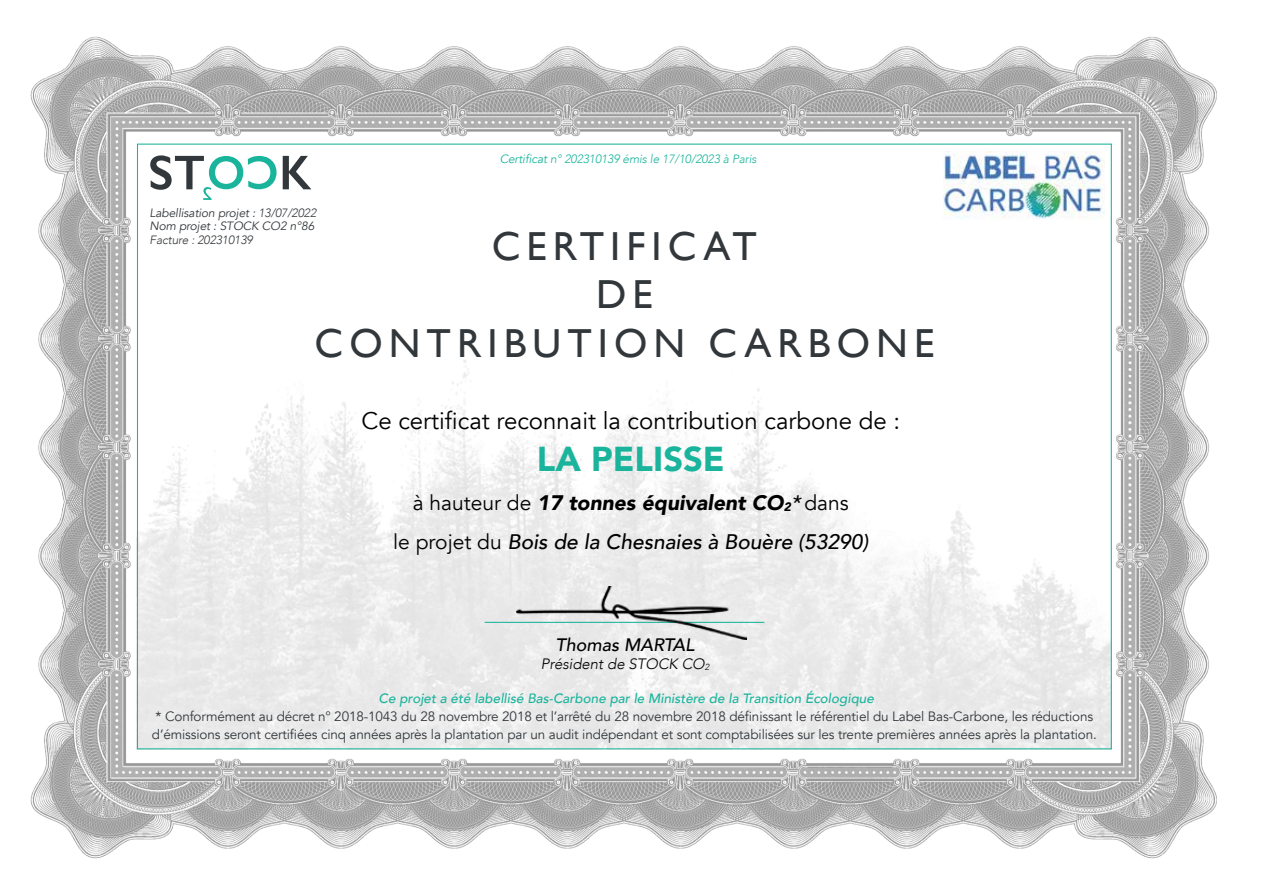
<style>
.page{position:relative;width:1263px;height:893px;background:#fff}
.page>*{position:absolute;margin:0;border:0;box-sizing:border-box;transform-origin:0 0}
.t1{font:40.5px/48.6px "Gill Sans";letter-spacing:.15em;color:#32373b;text-align:center}
.t2{font:900 34.5px "Avenir";color:#1ab49c}
.t3{font:24px "Avenir";color:#000}
.t4{font:italic 500 21px/39px "Avenir";color:#000;text-align:center}
.t5{font:italic 500 18px "Avenir";color:#000}
.t6{font:italic 300 15px "Avenir";color:#000}
.t7{font:13.5px/18px "Avenir";letter-spacing:-.01em;color:#32373b}
.t8{font:italic 500 13.5px "Avenir";color:#1ab49c}
.t9{font:italic 12px/13.5px "Avenir";letter-spacing:-.01em;color:#32373b}
.t10{font:italic 300 12px "Avenir";letter-spacing:-.01em;color:#1ab49c}
.t11{font:italic 300 12px "Avenir";letter-spacing:-.01em;color:#32373b}
.s1{font-weight:400}
.s2{font-weight:300}
.s3{font-weight:400;font-style:normal}
.s4{font-weight:900}
.s5{font-weight:900;font-size:12.3px}
.s6{font-size:8.7px}
</style>
<div class="page">
<img style="left:30px;top:36px;width:1187px;height:823px">
<img style="left:139px;top:146px;width:971px;height:601px">
<svg style="left:283px;top:156px;width:28px;height:33px"></svg>
<svg style="left:150px;top:155px;width:127px;height:45px"></svg>
<img style="left:943px;top:151px;width:162px;height:68px">
<hr style="left:485px;top:622px;width:279px;height:1px;background:#1ab49c">
<img style="left:517px;top:587px;width:229px;height:53px">
<p class="t10" style="left:500px;top:152px;width:258px"><span class="s1">Certificat</span> n° 202310139 émis le 17/10/2023 à Paris</p>
<p class="t9" style="left:150px;top:206px;width:168px">Labellisation projet : <span class="s2">13/07/2022<br></span>Nom projet : STOCK CO2 n°86</p>
<p class="t11" style="left:150px;top:233px;width:105px">Facture : 202310139</p>
<h1 class="t1" style="left:315px;top:221px;width:621px">CERTIFICAT<br>DE<br>CONTRIBUTION CARBONE</h1>
<h3 class="t3" style="left:361px;top:407px;width:540px">Ce certificat reconnait la contribution carbone de :</h3>
<h2 class="t2" style="left:537px;top:429px;width:189px">LA PELISSE</h2>
<h3 class="t4" style="left:393px;top:483px;width:476px"><span class="s3">à hauteur de</span> <span class="s4">17 tonnes équivalent CO</span><span class="s5">2</span>* <span class="s3">dans<br>le projet du</span> Bois de la Chesnaies à Bouère (53290)</h3>
<h3 class="t5" style="left:555px;top:634px;width:141px">Thomas MARTAL</h3>
<p class="t6" style="left:541px;top:655px;width:170px">Président de STOCK CO<span class="s6">2</span></p>
<p class="t8" style="left:379px;top:690px;width:497px">Ce projet a été labellisé Bas-Carbone par le Ministère de la Transition Écologique</p>
<p class="t7" style="left:152px;top:707px;width:946px">* Conformément au décret n° 2018-1043 du 28 novembre 2018 et l’arrêté du 28 novembre 2018 définissant le référentiel du Label Bas-Carbone, les réductions d’émissions seront certifiées cinq années après la plantation par un audit indépendant et sont comptabilisées sur les trente premières années après la plantation.</p>
</div>
